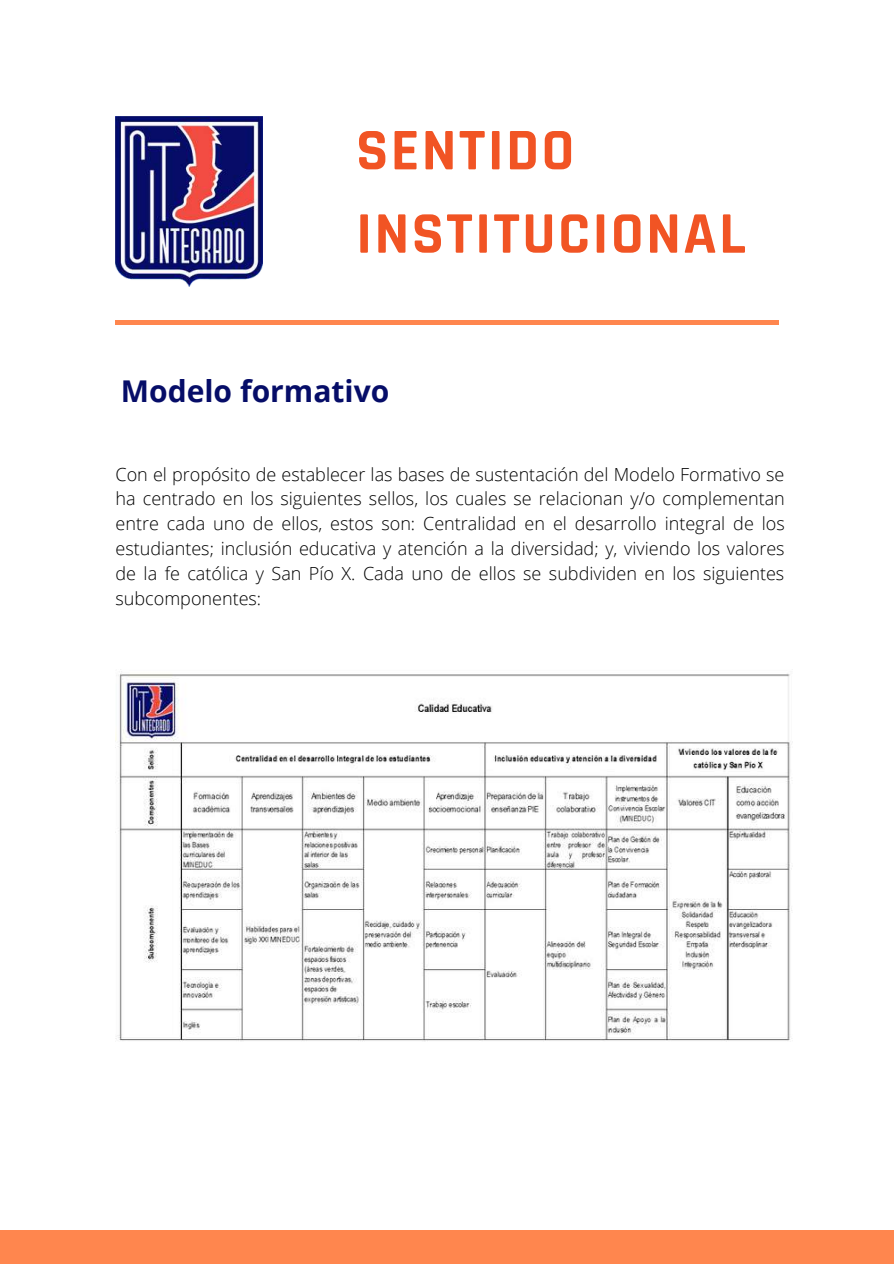
<style>
.page{position:relative;width:894px;height:1264px;background:#fff}
.page>*{position:absolute;margin:0;border:0;box-sizing:border-box;transform-origin:0 0}
.t1{font:700 59.55px/83.2px "Rajdhani";letter-spacing:.04em;color:#f15424}
.t2{font:700 30px "Open Sans";color:#060d68}
.t3{font:300 18px/24.8px "Open Sans";color:#000;text-align:justify}
</style>
<div class="page">
<div style="left:0;top:1230px;width:893px;height:33px;background:#ff864e"></div>
<hr style="left:115px;top:320px;width:664px;height:4px;background:#ff864e">
<img style="left:115px;top:117px;width:147px;height:170px">
<img style="left:115px;top:669px;width:678px;height:373px">
<h1 class="t1" style="left:356px;top:110px;width:391px">SENTIDO<br>INSTITUCIONAL</h1>
<h2 class="t2" style="left:121px;top:369px;width:270px">Modelo formativo</h2>
<p class="t3" style="left:115px;top:461px;width:670px">Con el propósito de establecer las bases de sustentación del Modelo Formativo se ha centrado en los siguientes sellos, los cuales se relacionan y/o complementan entre cada uno de ellos, estos son: Centralidad en el desarrollo integral de los estudiantes; inclusión educativa y atención a la diversidad; y, viviendo los valores de la fe católica y San Pío X. Cada uno de ellos se subdividen en los siguientes subcomponentes:</p>
</div>
